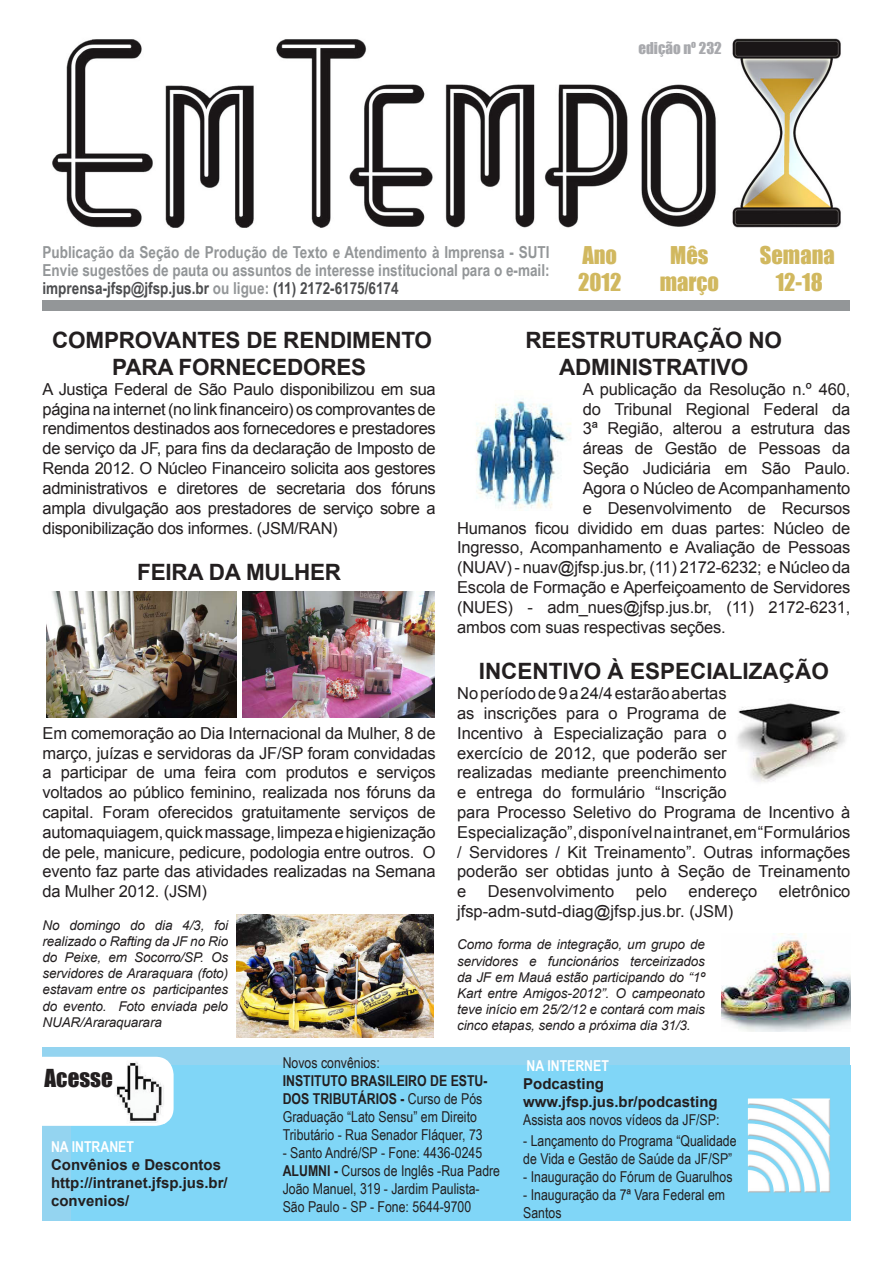
<style>
.page{position:relative;width:893px;height:1263px;background:#fff}
.page>*{position:absolute;margin:0;border:0;box-sizing:border-box;transform-origin:0 0}
.t1{font:22.8px "Impact";color:#231f20}
.t2{font:700 22.5px/27px "Arial";letter-spacing:-.01em;color:#231f20;text-align:center}
.t3{font:22.5px "Impact";color:#d1b85f}
.t4{font:16.5px/19.8px "Arial";letter-spacing:-.01em;color:#231f20;text-align:justify}
.t5{font:700 16.5px "Arial Narrow";color:#939698}
.t6{font:700 16.5px "Arial Narrow";color:#4c4d4f}
.t7{font:15px/18px "Arial Narrow";color:#231f20}
.t8{font:700 15px "Arial";color:#231f20}
.t9{font:700 15px "Arial Narrow";color:#fff}
.t10{font:15px "Impact";color:#a8a9ad}
.t11{font:italic 13.5px/16.2px "Arial";letter-spacing:-.01em;color:#231f20;text-align:justify}
.s1{color:#939698}
.s2{font-weight:700}
</style>
<div class="page">
<img style="left:52px;top:38px;width:789px;height:190px">
<div style="left:42px;top:301px;width:808px;height:10px;background:#939698"></div>
<div style="left:43px;top:1047px;width:807px;height:173px;background:#94d4f0"></div>
<div style="left:72px;top:1065px;width:778px;height:155px;background:#80d6f7"></div>
<div style="left:6px;top:1057px;width:168px;height:69px;background:#fff;border-radius:18px"></div>
<img style="left:116px;top:1061px;width:48px;height:62px">
<img style="left:46px;top:591px;width:191px;height:127px">
<img style="left:237px;top:914px;width:197px;height:123px">
<img style="left:476px;top:399px;width:95px;height:110px">
<img style="left:242px;top:591px;width:193px;height:126px">
<img style="left:721px;top:934px;width:129px;height:97px">
<img style="left:737px;top:703px;width:108px;height:79px">
<p class="t10" style="left:638px;top:37px;width:85px">edição nº 232</p>
<p class="t5" style="left:43px;top:240px;width:509px">Publicação da Seção de Produção de Texto e Atendimento à Imprensa - SUTI</p>
<p class="t5" style="left:43px;top:258px;width:509px">Envie sugestões de pauta ou assuntos de interesse institucional para o e-mail:</p>
<p class="t6" style="left:43px;top:276px;width:358px">imprensa-jfsp@jfsp.jus.br <span class="s1">ou ligue:</span> (11) 2172-6175/6174</p>
<p class="t3" style="left:582px;top:238px;width:36px">Ano</p>
<p class="t3" style="left:578px;top:265px;width:45px">2012</p>
<p class="t3" style="left:670px;top:238px;width:40px">Mês</p>
<p class="t3" style="left:660px;top:265px;width:61px">março</p>
<p class="t3" style="left:760px;top:238px;width:76px">Semana</p>
<p class="t3" style="left:776px;top:265px;width:49px">12-18</p>
<p class="t2" style="left:52px;top:327px;width:381px">COMPROVANTES DE RENDIMENTO<br>PARA FORNECEDORES</p>
<p class="t4" style="left:43px;top:379px;width:395px">A Justiça Federal de São Paulo disponibilizou em sua página na internet (no link financeiro) os comprovantes de rendimentos destinados aos fornecedores e prestadores de serviço da JF, para fins da declaração de Imposto de Renda 2012. O Núcleo Financeiro solicita aos gestores administrativos e diretores de secretaria dos fóruns ampla divulgação aos prestadores de serviço sobre a disponibilização dos informes. (JSM/RAN)</p>
<p class="t2" style="left:137px;top:560px;width:205px">FEIRA DA MULHER</p>
<p class="t4" style="left:43px;top:723px;width:395px">Em comemoração ao Dia Internacional da Mulher, 8 de março, juízas e servidoras da JF/SP foram convidadas a participar de uma feira com produtos e serviços voltados ao público feminino, realizada nos fóruns da capital. Foram oferecidos gratuitamente serviços de automaquiagem, quick massage, limpeza e higienização de pele, manicure, pedicure, podologia entre outros. O evento faz parte das atividades realizadas na Semana da Mulher 2012. (JSM)</p>
<p class="t11" style="left:43px;top:917px;width:187px">No domingo do dia 4/3, foi realizado o Rafting da JF no Rio do Peixe, em Socorro/SP. Os servidores de Araraquara (foto) estavam entre os participantes do evento. Foto enviada pelo NUAR/Araraquarara</p>
<p class="t2" style="left:526px;top:327px;width:258px">REESTRUTURAÇÃO NO<br>ADMINISTRATIVO</p>
<p class="t4" style="left:583px;top:379px;width:269px">A publicação da Resolução n.º 460,</p>
<p class="t4" style="left:583px;top:399px;width:269px">do Tribunal Regional Federal da</p>
<p class="t4" style="left:583px;top:419px;width:269px">3ª Região, alterou a estrutura das</p>
<p class="t4" style="left:583px;top:439px;width:269px">áreas de Gestão de Pessoas da</p>
<p class="t4" style="left:583px;top:459px;width:269px">Seção Judiciária em São Paulo.</p>
<p class="t4" style="left:583px;top:478px;width:269px">Agora o Núcleo de Acompanhamento</p>
<p class="t4" style="left:583px;top:498px;width:269px">e Desenvolvimento de Recursos</p>
<p class="t4" style="left:457px;top:518px;width:395px">Humanos ficou dividido em duas partes: Núcleo de</p>
<p class="t4" style="left:457px;top:538px;width:395px">Ingresso, Acompanhamento e Avaliação de Pessoas</p>
<p class="t4" style="left:457px;top:558px;width:395px">(NUAV) - nuav@jfsp.jus.br, (11) 2172-6232; e Núcleo da</p>
<p class="t4" style="left:457px;top:577px;width:395px">Escola de Formação e Aperfeiçoamento de Servidores</p>
<p class="t4" style="left:457px;top:597px;width:395px">(NUES) - adm_nues@jfsp.jus.br, (11) 2172-6231,</p>
<p class="t4" style="left:457px;top:617px;width:270px">ambos com suas respectivas seções.</p>
<p class="t2" style="left:479px;top:659px;width:352px">INCENTIVO À ESPECIALIZAÇÃO</p>
<p class="t4" style="left:457px;top:684px;width:395px;text-align:left">No período de 9 a 24/4 estarão abertas<br>as inscrições para o Programa de<br>Incentivo à Especialização para o<br>exercício de 2012, que poderão ser<br>realizadas mediante preenchimento<br>e entrega do formulário “Inscrição<br>para Processo Seletivo do Programa de Incentivo à Especialização”, disponível na intranet, em “Formulários / Servidores / Kit Treinamento”. Outras informações poderão ser obtidas junto à Seção de Treinamento e</p>
<p class="t4" style="left:488px;top:882px;width:128px">Desenvolvimento</p>
<p class="t4" style="left:636px;top:882px;width:33px">pelo</p>
<p class="t4" style="left:689px;top:882px;width:70px">endereço</p>
<p class="t4" style="left:779px;top:882px;width:73px">eletrônico</p>
<p class="t4" style="left:457px;top:901px;width:278px">jfsp-adm-sutd-diag@jfsp.jus.br. (JSM)</p>
<p class="t11" style="left:457px;top:937px;width:249px">Como forma de integração, um grupo de servidores e funcionários terceirizados da JF em Mauá estão participando do “1º Kart entre Amigos-2012”. O campeonato teve início em 25/2/12 e contará com mais</p>
<p class="t11" style="left:457px;top:1018px;width:235px">cinco etapas, sendo a próxima dia 31/3.</p>
<p class="t1" style="left:45px;top:1060px;width:70px">Acesse</p>
<p class="t9" style="left:51px;top:1135px;width:84px">NA INTRANET</p>
<p class="t8" style="left:51px;top:1155px;width:172px">Convênios e Descontos</p>
<p class="t8" style="left:51px;top:1173px;width:178px">http://intranet.jfsp.jus.br/</p>
<p class="t8" style="left:51px;top:1191px;width:80px">convenios/</p>
<p class="t7" style="left:283px;top:1053px;width:99px">Novos convênios:</p>
<p class="t7" style="left:283px;top:1071px;width:206px"><span class="s2">INSTITUTO BRASILEIRO DE ESTU-<br>DOS TRIBUTÁRIOS -</span> Curso de Pós<br>Graduação “Lato Sensu” em Direito<br>Tributário - Rua Senador Fláquer, 73</p>
<p class="t7" style="left:283px;top:1143px;width:201px">- Santo André/SP - Fone: 4436-0245</p>
<p class="t7" style="left:283px;top:1161px;width:219px"><span class="s2">ALUMNI -</span> Cursos de Inglês -Rua Padre<br>João Manuel, 319 - Jardim Paulista-<br>São Paulo - SP - Fone: 5644-9700</p>
<p class="t9" style="left:527px;top:1054px;width:84px">NA INTERNET</p>
<p class="t8" style="left:523px;top:1073px;width:82px">Podcasting</p>
<p class="t8" style="left:523px;top:1091px;width:196px">www.jfsp.jus.br/podcasting</p>
<p class="t7" style="left:523px;top:1110px;width:198px">Assista aos novos vídeos da JF/SP:</p>
<p class="t7" style="left:523px;top:1131px;width:215px">- Lançamento do Programa “Qualidade de Vida e Gestão de Saúde da JF/SP”</p>
<p class="t7" style="left:523px;top:1167px;width:211px">- Inauguração do Fórum de Guarulhos</p>
<p class="t7" style="left:523px;top:1185px;width:203px">- Inauguração da 7ª Vara Federal em<br>Santos</p>
</div>
